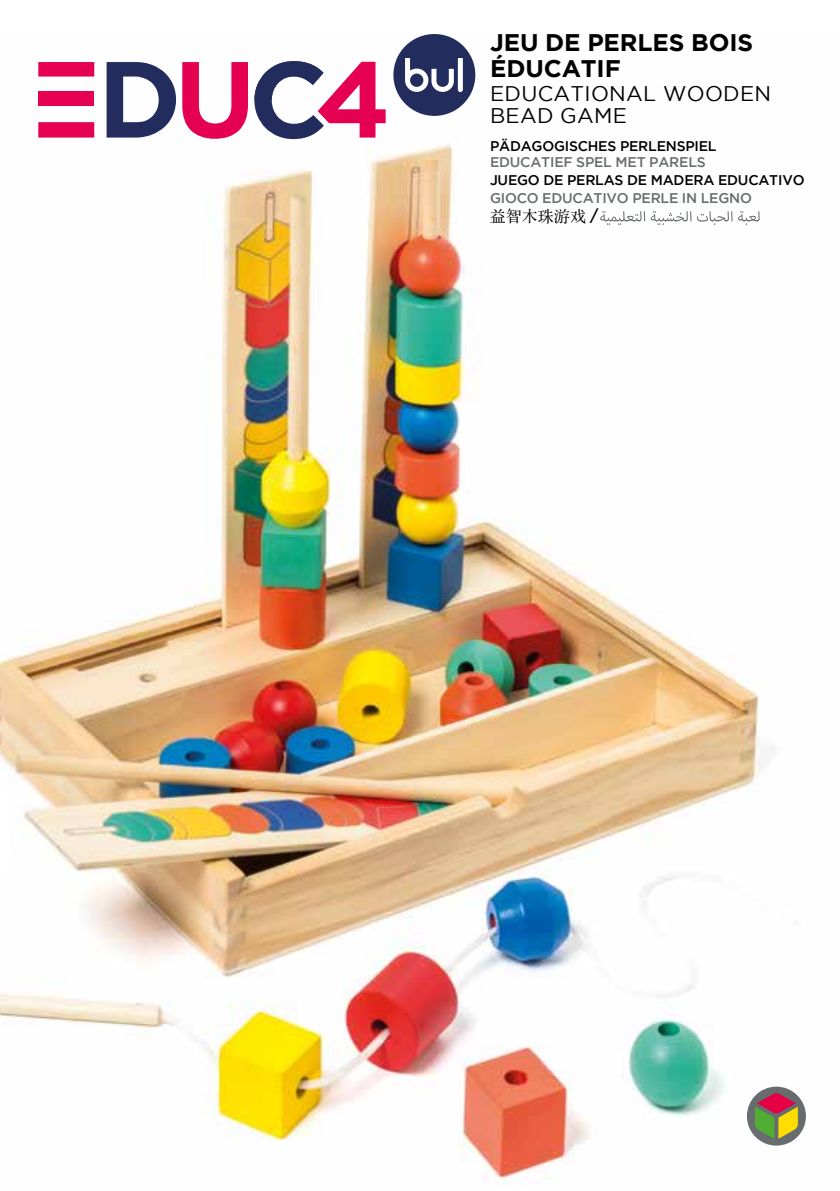
<style>
.page{position:relative;width:840px;height:1191px;background:#fff}
.page>*{position:absolute;margin:0;border:0;box-sizing:border-box;transform-origin:0 0}
.t1{font:700 24px/26px "Gotham";letter-spacing:-.005em;color:#000}
.t2{font:21.2px/22px "Gotham";letter-spacing:.015em;color:#000}
.t3{font:16px "ST Songti SC Regular";color:#000}
.t4{font:500 14px "Gotham";letter-spacing:-.015em;color:#000}
.t5{font:500 14px "Gotham";letter-spacing:-.015em;color:#676c6e}
.s1{font-family:"Gotham";font-weight:500}
</style>
<div class="page">
<img style="left:0;top:34px;width:806px;height:1151px">
<div style="left:746px;top:1086px;width:59px;height:59px;background:#676c6e;border-radius:50%"></div>
<svg style="left:754px;top:1093px;width:43px;height:45px"></svg>
<svg style="left:38px;top:62px;width:56px;height:76px"></svg>
<div style="left:38px;top:91px;width:56px;height:15px;background:#e50051"></div>
<svg style="left:106px;top:62px;width:70px;height:76px"></svg>
<svg style="left:182px;top:62px;width:66px;height:77px"></svg>
<div style="left:393px;top:34px;width:82px;height:82px;background:#222d5d;border-radius:50%"></div>
<svg style="left:405px;top:58px;width:57px;height:34px"></svg>
<svg style="left:254px;top:61px;width:131px;height:78px"></svg>
<svg style="left:600px;top:211px;width:159px;height:14px"></svg>
<h1 class="t1" style="left:490px;top:29px;width:264px">JEU DE PERLES BOIS<br>ÉDUCATIF</h1>
<h2 class="t2" style="left:490px;top:82px;width:282px">EDUCATIONAL WOODEN<br>BEAD GAME</h2>
<p class="t4" style="left:489px;top:138px;width:228px">PÄDAGOGISCHES PERLENSPIEL</p>
<p class="t5" style="left:489px;top:154px;width:217px">EDUCATIEF SPEL MET PARELS</p>
<p class="t4" style="left:489px;top:172px;width:316px">JUEGO DE PERLAS DE MADERA EDUCATIVO</p>
<p class="t5" style="left:489px;top:190px;width:263px">GIOCO EDUCATIVO PERLE IN LEGNO</p>
<p class="t3" style="left:489px;top:206px;width:110px">益智木珠游戏 <span class="s1">/</span></p>
</div>
